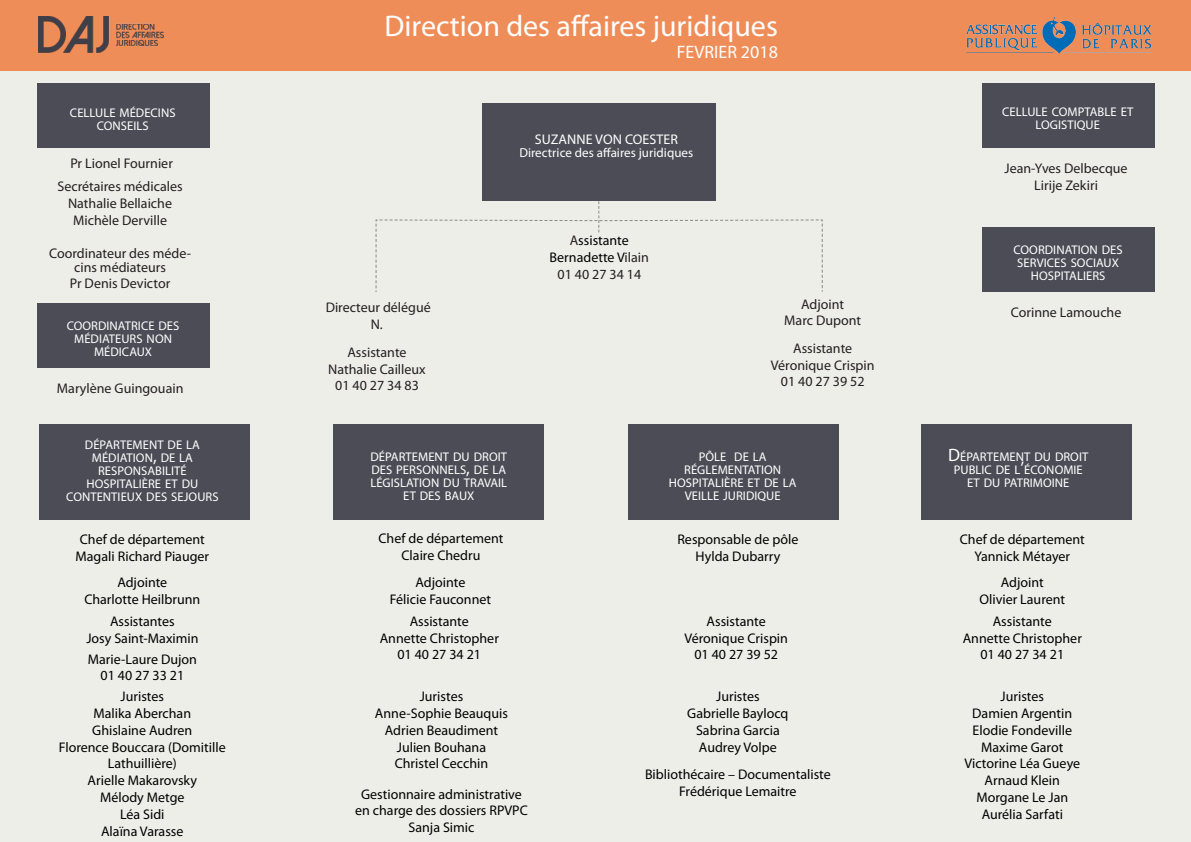
<style>
.page{position:relative;width:1191px;height:842px;background:#eeeee9}
.page>*{position:absolute;margin:0;border:0;box-sizing:border-box;transform-origin:0 0}
.t1{font:30px "Myriad Pro";color:#fff}
.t2{font:18px "Myriad Pro";color:#fff}
.t3{font:14px/16.8px "Myriad Pro";color:#000;text-align:center}
.t4{font:14px/14px "Myriad Pro";color:#231f20;text-align:center}
.t5{font:14px "Myriad Pro";color:#fff}
.t6{font:13px "Myriad Pro";letter-spacing:.005em;color:#fff}
.t7{font:12.6px/13px "Myriad Pro";letter-spacing:.005em;color:#fff;text-align:center}
.s1{font-size:18px}
.s2{color:#231f20}
</style>
<div class="page">
<div style="left:39px;top:425px;width:210px;height:95px;background:#4c4c56"></div>
<div style="left:333px;top:425px;width:211px;height:95px;background:#4c4c56"></div>
<div style="left:628px;top:425px;width:211px;height:95px;background:#4c4c56"></div>
<div style="left:921px;top:425px;width:211px;height:95px;background:#4c4c56"></div>
<div style="left:38px;top:303px;width:172px;height:65px;background:#4c4c56"></div>
<div style="left:982px;top:227px;width:173px;height:65px;background:#4c4c56"></div>
<div style="left:982px;top:83px;width:173px;height:64px;background:#4c4c56"></div>
<div style="left:37px;top:83px;width:173px;height:65px;background:#4c4c56"></div>
<div style="left:0;top:0;width:1191px;height:71px;background:#ef8d59"></div>
<div style="left:482px;top:104px;width:234px;height:97px;background:#4c4c56"></div>
<img style="left:967px;top:17px;width:184px;height:36px">
<img style="left:39px;top:16px;width:125px;height:38px">
<svg style="left:375px;top:201px;width:448px;height:91px"></svg>
<p class="t7" style="left:70px;top:106px;width:107px">CELLULE MÉDECINS<br>CONSEILS</p>
<p class="t4" style="left:70px;top:156px;width:104px">Pr Lionel Fournier</p>
<p class="t4" style="left:57px;top:179px;width:127px">Secrétaires médicales</p>
<p class="t4" style="left:68px;top:196px;width:105px">Nathalie Bellaiche</p>
<p class="t4" style="left:73px;top:213px;width:95px">Michèle Derville</p>
<p class="t4" style="left:49px;top:246px;width:143px">Coordinateur des méde&shy;cins médiateurs</p>
<p class="t4" style="left:70px;top:276px;width:102px">Pr Denis Devictor</p>
<p class="t7" style="left:67px;top:319px;width:114px">COORDINATRICE DES</p>
<p class="t7" style="left:74px;top:332px;width:99px">MÉDIATEURS NON<br>MÉDICAUX</p>
<p class="t4" style="left:57px;top:381px;width:128px">Marylène Guingouain</p>
<p class="t7" style="left:85px;top:438px;width:116px">DÉPARTEMENT DE LA</p>
<p class="t7" style="left:92px;top:451px;width:103px">MÉDIATION<span class="s1">,</span> DE LA</p>
<p class="t7" style="left:98px;top:464px;width:90px">RESPONSABILITÉ</p>
<p class="t7" style="left:66px;top:477px;width:154px">HOSPITALIÈRE ET DU<br>CONTENTIEUX DES SEJOURS</p>
<p class="t3" style="left:80px;top:531px;width:126px">Chef de département</p>
<p class="t3" style="left:75px;top:548px;width:135px">Magali Richard Piauger</p>
<p class="t3" style="left:117px;top:573px;width:51px">Adjointe</p>
<p class="t3" style="left:84px;top:590px;width:117px">Charlotte Heilbrunn</p>
<p class="t3" style="left:110px;top:612px;width:66px">Assistantes</p>
<p class="t3" style="left:86px;top:629px;width:114px">Josy Saint-Maximin</p>
<p class="t3" style="left:88px;top:650px;width:111px">Marie-Laure Dujon</p>
<p class="t3" style="left:101px;top:667px;width:85px">01 40 27 33 21</p>
<p class="t3" style="left:121px;top:688px;width:45px">Juristes</p>
<p class="t3" style="left:93px;top:705px;width:99px">Malika Aberchan</p>
<p class="t3" style="left:92px;top:721px;width:101px">Ghislaine Audren</p>
<p class="t3" style="left:59px;top:738px;width:168px">Florence Bouccara (Domitille<br>Lathuillière)</p>
<p class="t3" style="left:88px;top:772px;width:111px">Arielle Makarovsky</p>
<p class="t3" style="left:100px;top:789px;width:86px">Mélody Metge</p>
<p class="t3" style="left:120px;top:805px;width:46px">Léa Sidi</p>
<p class="t3" style="left:101px;top:822px;width:84px">Alaïna Varasse</p>
<p class="t1" style="left:384px;top:8px;width:395px">Direction des affaires juridiques</p>
<p class="t2" style="left:677px;top:41px;width:103px">FEVRIER 2018</p>
<p class="t5" style="left:535px;top:130px;width:34px">SUZANNE</p>
<p class="t5" style="left:595px;top:130px;width:10px">VON</p>
<p class="t5" style="left:625px;top:130px;width:9px">COESTER</p>
<p class="t6" style="left:519px;top:144px;width:175px">Directrice des affaires juridiques</p>
<p class="t4" style="left:326px;top:300px;width:107px">Directeur délégué</p>
<p class="t4" style="left:371px;top:317px;width:14px">N.</p>
<p class="t4" style="left:347px;top:345px;width:61px">Assistante</p>
<p class="t4" style="left:328px;top:362px;width:99px">Nathalie Cailleux</p>
<p class="t4" style="left:335px;top:378px;width:85px">01 40 27 34 83</p>
<p class="t3" style="left:570px;top:232px;width:61px"><span class="s2">A</span>ssistante</p>
<p class="t3" style="left:549px;top:249px;width:101px">Bernadette V<span class="s2">ilain</span></p>
<p class="t4" style="left:557px;top:267px;width:85px">01 40 27 34 14</p>
<p class="t4" style="left:801px;top:297px;width:45px">Adjoint</p>
<p class="t4" style="left:784px;top:313px;width:78px">Marc Dupont</p>
<p class="t4" style="left:793px;top:341px;width:61px">Assistante</p>
<p class="t4" style="left:771px;top:358px;width:105px">Véronique Crispin</p>
<p class="t4" style="left:781px;top:375px;width:85px">01 40 27 39 52</p>
<p class="t7" style="left:1002px;top:105px;width:133px">CELLULE COMPTABLE ET<br>LOGISTIQUE</p>
<p class="t4" style="left:1004px;top:161px;width:125px">Jean-Yves Delbecque</p>
<p class="t4" style="left:1034px;top:178px;width:65px">Lirije Zekiri</p>
<p class="t7" style="left:1013px;top:243px;width:111px">COORDINATION DES<br>SERVICES SOCIAUX<br>HOSPITALIERS</p>
<p class="t4" style="left:1010px;top:305px;width:112px">Corinne Lamouche</p>
<p class="t7" style="left:370px;top:450px;width:138px">DÉPARTEMENT DU DROIT<br>DES PERSONNELS<span class="s1">,</span> DE LA<br>LÉGISLATION DU TRAVAIL<br>ET DES BAUX</p>
<p class="t7" style="left:669px;top:450px;width:129px">PÔLE DE LA<br>RÉGLEMENTATION<br>HOSPITALIÈRE ET DE LA<br>VEILLE JURIDIQUE</p>
<p class="t7" style="left:948px;top:450px;width:142px"><span class="s1">D</span>ÉPARTEMENT DU DROIT<br>PUBLIC DE L<span class="s1">’</span>ÉCONOMIE<br>ET DU PATRIMOINE</p>
<p class="t3" style="left:378px;top:530px;width:126px">Chef de département</p>
<p class="t3" style="left:401px;top:547px;width:80px">Claire Chedru</p>
<p class="t3" style="left:415px;top:574px;width:51px">Adjointe</p>
<p class="t3" style="left:390px;top:591px;width:103px">Félicie Fauconnet</p>
<p class="t3" style="left:410px;top:612px;width:61px">Assistante</p>
<p class="t3" style="left:380px;top:629px;width:121px">Annette Christopher</p>
<p class="t3" style="left:397px;top:646px;width:85px">01 40 27 34 21</p>
<p class="t3" style="left:420px;top:688px;width:45px">Juristes</p>
<p class="t3" style="left:375px;top:705px;width:134px">Anne-Sophie Beauquis</p>
<p class="t3" style="left:385px;top:721px;width:115px">Adrien Beaudiment</p>
<p class="t3" style="left:397px;top:738px;width:91px">Julien Bouhana</p>
<p class="t3" style="left:395px;top:755px;width:95px">Christel Cecchin</p>
<p class="t3" style="left:355px;top:785px;width:174px">Gestionnaire administrative en charge des dossiers RPVPC</p>
<p class="t3" style="left:408px;top:819px;width:67px">Sanja Simic</p>
<p class="t3" style="left:677px;top:531px;width:122px">Responsable de pôle</p>
<p class="t3" style="left:695px;top:548px;width:86px">Hylda Dubarry</p>
<p class="t3" style="left:706px;top:612px;width:61px">Assistante</p>
<p class="t3" style="left:684px;top:629px;width:105px">Véronique Crispin</p>
<p class="t3" style="left:694px;top:646px;width:85px">01 40 27 39 52</p>
<p class="t3" style="left:716px;top:688px;width:45px">Juristes</p>
<p class="t3" style="left:687px;top:705px;width:103px">Gabrielle Baylocq</p>
<p class="t3" style="left:696px;top:721px;width:85px">Sabrina Garcia</p>
<p class="t3" style="left:699px;top:738px;width:79px">Audrey Volpe</p>
<p class="t3" style="left:645px;top:766px;width:187px">Bibliothécaire – Documentaliste</p>
<p class="t3" style="left:679px;top:783px;width:119px">Frédérique Lemaitre</p>
<p class="t3" style="left:959px;top:531px;width:126px">Chef de département</p>
<p class="t3" style="left:974px;top:548px;width:97px">Yannick Métayer</p>
<p class="t3" style="left:1000px;top:573px;width:45px">Adjoint</p>
<p class="t3" style="left:979px;top:590px;width:87px">Olivier Laurent</p>
<p class="t3" style="left:992px;top:612px;width:61px">Assistante</p>
<p class="t3" style="left:962px;top:629px;width:121px">Annette Christopher</p>
<p class="t3" style="left:980px;top:646px;width:85px">01 40 27 34 21</p>
<p class="t3" style="left:1000px;top:688px;width:45px">Juristes</p>
<p class="t3" style="left:972px;top:705px;width:102px">Damien Argentin</p>
<p class="t3" style="left:972px;top:721px;width:101px">Elodie Fondeville</p>
<p class="t3" style="left:981px;top:738px;width:84px">Maxime Garot</p>
<p class="t3" style="left:964px;top:755px;width:117px">Victorine Léa Gueye</p>
<p class="t3" style="left:984px;top:772px;width:77px">Arnaud Klein</p>
<p class="t3" style="left:976px;top:789px;width:93px">Morgane Le Jan</p>
<p class="t3" style="left:981px;top:805px;width:83px">Aurélia Sarfati</p>
</div>
